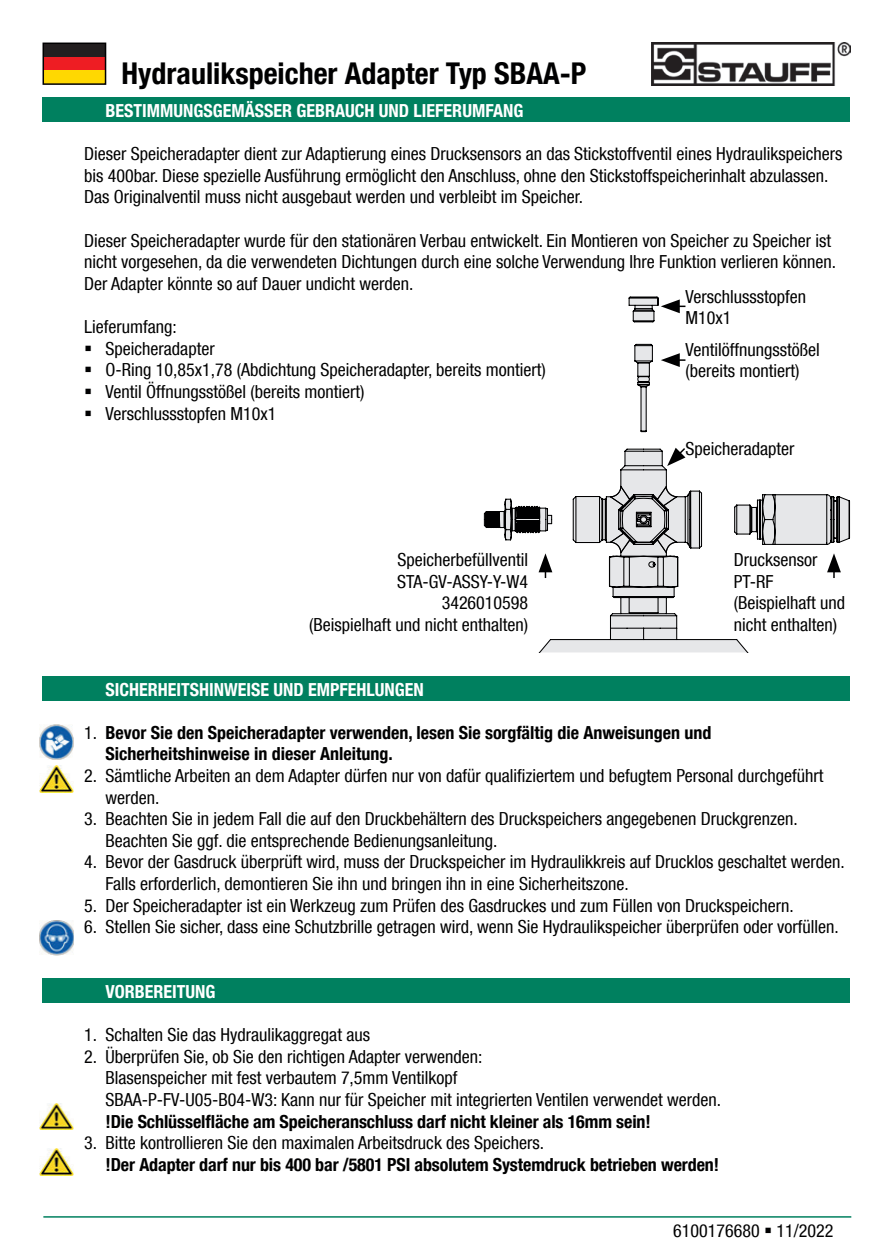
<style>
.page{position:relative;width:893px;height:1259px;background:#fff}
.page>*{position:absolute;margin:0;border:0;box-sizing:border-box;transform-origin:0 0}
.t1{font:700 condensed 30px "Helvetica Neue LT Com";color:#000001}
.t2{font:condensed 18px/21.6px "Helvetica Neue LT Com";color:#000001}
.t3{font:700 condensed 18px/21.6px "Helvetica Neue LT Com";letter-spacing:-.005em;color:#000001}
.t4{font:700 condensed 18px "Helvetica Neue LT Com";color:#fff}
.s1{font-weight:400}
</style>
<div class="page">
<div style="left:43px;top:676px;width:807px;height:24px;background:#00805f"></div>
<div style="left:43px;top:978px;width:807px;height:24px;background:#00805f"></div>
<img style="left:651px;top:43px;width:199px;height:42px">
<div style="left:43px;top:43px;width:63px;height:14px;background:#231f20"></div>
<div style="left:43px;top:57px;width:63px;height:13px;background:#ee1d23"></div>
<div style="left:43px;top:70px;width:63px;height:14px;background:#ffd801"></div>
<div style="left:43px;top:43px;width:63px;height:42px;border:2px solid #000001"></div>
<hr style="left:43px;top:1216px;width:808px;height:1px;background:#00805f">
<img style="left:40px;top:724px;width:34px;height:35px">
<img style="left:40px;top:920px;width:34px;height:35px">
<img style="left:40px;top:1103px;width:34px;height:26px">
<img style="left:40px;top:765px;width:34px;height:27px">
<img style="left:40px;top:1148px;width:34px;height:27px">
<div style="left:43px;top:98px;width:807px;height:24px;background:#00805f"></div>
<svg style="left:483px;top:296px;width:203px;height:232px"></svg>
<svg style="left:629px;top:298px;width:56px;height:24px"></svg>
<svg style="left:661px;top:353px;width:24px;height:14px"></svg>
<svg style="left:499px;top:446px;width:351px;height:206px"></svg>
<h1 class="t1" style="left:122px;top:56px;width:466px">Hydraulikspeicher Adapter Typ SBAA-P</h1>
<p class="t4" style="left:106px;top:100px;width:419px">BESTIMMUNGSGEMÄSSER GEBRAUCH UND LIEFERUMFANG</p>
<p class="t2" style="left:84px;top:143px;width:760px">Dieser Speicheradapter dient zur Adaptierung eines Drucksensors an das Stickstoffventil eines Hydraulikspeichers bis 400bar. Diese spezielle Ausführung ermöglicht den Anschluss, ohne den Stickstoffspeicherinhalt abzulassen.<br>Das Originalventil muss nicht ausgebaut werden und verbleibt im Speicher.</p>
<p class="t2" style="left:84px;top:229px;width:753px">Dieser Speicheradapter wurde für den stationären Verbau entwickelt. Ein Montieren von Speicher zu Speicher ist nicht vorgesehen, da die verwendeten Dichtungen durch eine solche Verwendung Ihre Funktion verlieren können.<br>Der Adapter könnte so auf Dauer undicht werden.</p>
<p class="t2" style="left:84px;top:316px;width:94px">Lieferumfang:</p>
<p class="t2" style="left:84px;top:337px;width:132px">▪ Speicheradapter</p>
<p class="t2" style="left:84px;top:359px;width:463px">▪ O-Ring 10,85x1,78 (Abdichtung Speicheradapter, bereits montiert)</p>
<p class="t2" style="left:84px;top:380px;width:282px">▪ Ventil Öffnungsstößel (bereits montiert)</p>
<p class="t2" style="left:84px;top:402px;width:194px">▪ Verschlussstopfen M10x1</p>
<p class="t2" style="left:685px;top:285px;width:122px">Verschlussstopfen<br>M10x1</p>
<p class="t2" style="left:685px;top:338px;width:136px">Ventilöffnungsstößel (bereits montiert)</p>
<p class="t2" style="left:309px;top:549px;width:220px;text-align:right">Speicherbefüllventil<br>STA-GV-ASSY-Y-W4<br>3426010598<br>(Beispielhaft und nicht enthalten)</p>
<p class="t2" style="left:685px;top:438px;width:111px">Speicheradapter</p>
<p class="t2" style="left:734px;top:549px;width:113px">Drucksensor<br>PT-RF (Beispielhaft und nicht enthalten)</p>
<p class="t4" style="left:106px;top:678px;width:320px">SICHERHEITSHINWEISE UND EMPFEHLUNGEN</p>
<p class="t3" style="left:106px;top:721px;width:607px;text-indent:-21px"><span class="s1">1.</span> Bevor Sie den Speicheradapter verwenden, lesen Sie sorgfältig die Anweisungen und<br>Sicherheitshinweise in dieser Anleitung.</p>
<p class="t2" style="left:106px;top:764px;width:719px;text-indent:-21px">2. Sämtliche Arbeiten an dem Adapter dürfen nur von dafür qualifiziertem und befugtem Personal durchgeführt werden.</p>
<p class="t2" style="left:106px;top:808px;width:694px;text-indent:-21px">3. Beachten Sie in jedem Fall die auf den Druckbehältern des Druckspeichers angegebenen Druckgrenzen.<br>Beachten Sie ggf. die entsprechende Bedienungsanleitung.</p>
<p class="t2" style="left:106px;top:851px;width:741px;text-indent:-21px">4. Bevor der Gasdruck überprüft wird, muss der Druckspeicher im Hydraulikkreis auf Drucklos geschaltet werden.<br>Falls erforderlich, demontieren Sie ihn und bringen ihn in eine Sicherheitszone.</p>
<p class="t2" style="left:84px;top:894px;width:711px">5. Der Speicheradapter ist ein Werkzeug zum Prüfen des Gasdruckes und zum Füllen von Druckspeichern.</p>
<p class="t2" style="left:84px;top:916px;width:756px">6. Stellen Sie sicher, dass eine Schutzbrille getragen wird, wenn Sie Hydraulikspeicher überprüfen oder vorfüllen.</p>
<p class="t4" style="left:105px;top:981px;width:111px">VORBEREITUNG</p>
<p class="t2" style="left:84px;top:1024px;width:287px">1. Schalten Sie das Hydraulikaggregat aus</p>
<p class="t2" style="left:105px;top:1045px;width:617px;text-indent:-21px">2. Überprüfen Sie, ob Sie den richtigen Adapter verwenden:<br>Blasenspeicher mit fest verbautem 7,5mm Ventilkopf<br>SBAA-P-FV-U05-B04-W3: Kann nur für Speicher mit integrierten Ventilen verwendet werden.</p>
<p class="t3" style="left:105px;top:1110px;width:547px">!Die Schlüsselfläche am Speicheranschluss darf nicht kleiner als 16mm sein!</p>
<p class="t2" style="left:84px;top:1132px;width:462px">3. Bitte kontrollieren Sie den maximalen Arbeitsdruck des Speichers.</p>
<p class="t3" style="left:105px;top:1153px;width:615px">!Der Adapter darf nur bis 400 bar /5801 PSI absolutem Systemdruck betrieben werden!</p>
<p class="t2" style="left:673px;top:1219px;width:162px">6100176680 ▪ 11/2022</p>
</div>
